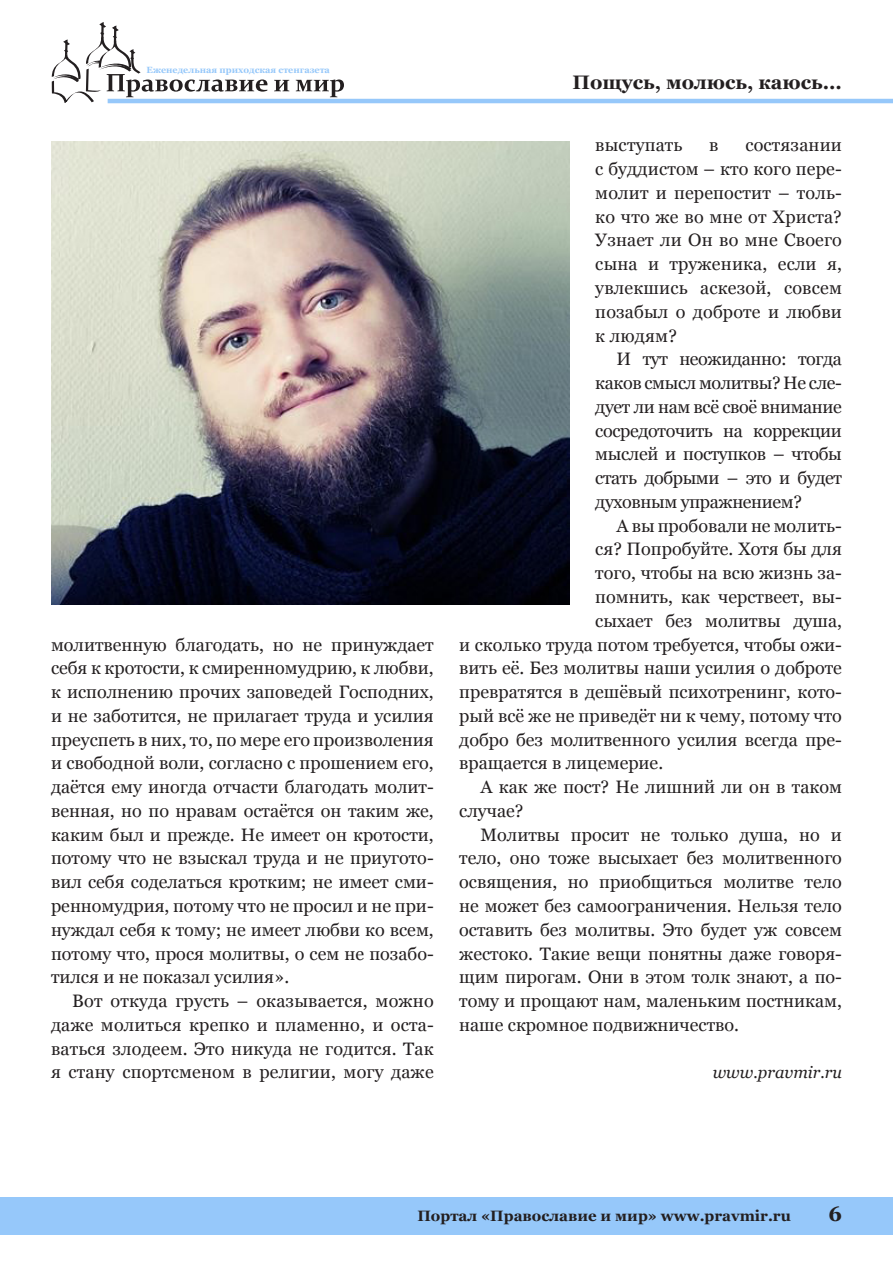
<style>
.page{position:relative;width:893px;height:1263px;background:#fff}
.page>*{position:absolute;margin:0;border:0;box-sizing:border-box;transform-origin:0 0}
.t1{font:700 21px "Georgia";color:#231f20}
.kolontitul{font:700 19.5px "Georgia";color:#231f20}
.Text{font:18px/23.7px "Georgia";color:#231f20;text-align:justify}
.Bibliography{font:italic 16.5px "Georgia";color:#231f20}
.t2{font:700 15px "Georgia";color:#231f20}
.t3{font:700 9px "Georgia";color:#96c8fa}
</style>
<div class="page">
<svg style="left:52px;top:22px;width:215px;height:81px"></svg>
<svg style="left:274px;top:80px;width:15px;height:11px"></svg>
<svg style="left:296px;top:79px;width:48px;height:18px"></svg>
<hr style="left:108px;top:99px;width:785px;height:4px;background:#96c8fa">
<div style="left:0;top:1197px;width:893px;height:37px;background:#96c8fa"></div>
<img style="left:51px;top:141px;width:519px;height:463px">
<p class="t3" style="left:147px;top:64px;width:185px">Еженедельная приходская стенгазета</p>
<p class="Text" style="left:51px;top:633px;width:384px">молитвенную благодать, но не принуждает себя к кротости, к смиренномудрию, к любви, к исполнению прочих заповедей Господних, и не заботится, не прилагает труда и усилия преуспеть в них, то, по мере его произволения и свободной воли, согласно с прошением его, даётся ему иногда отчасти благодать молит&shy;венная, но по нравам остаётся он таким же, каким был и прежде. Не имеет он кротости, потому что не взыскал труда и не приугото&shy;вил себя соделаться кротким; не имеет сми&shy;ренномудрия, потому что не просил и не при&shy;нуждал себя к тому; не имеет любви ко всем, потому что, прося молитвы, о сем не позабо&shy;тился и не показал усилия».</p>
<p class="Text" style="left:51px;top:989px;width:384px;text-indent:21px">Вот откуда грусть – оказывается, можно даже молиться крепко и пламенно, и оста&shy;ваться злодеем. Это никуда не годится. Так я стану спортсменом в религии, могу даже</p>
<p class="kolontitul" style="left:572px;top:69px;width:271px">Пощусь, молюсь, каюсь...</p>
<p class="Text" style="left:595px;top:134px;width:248px;text-indent:150px">состязании с буддистом – кто кого пере&shy;молит и перепостит – толь&shy;ко что же во мне от Христа?<br>Узнает ли Он во мне Своего сына и труженика, если я, увлекшись аскезой, совсем позабыл о доброте и любви к людям?</p>
<p class="Text" style="left:595px;top:348px;width:248px;text-indent:21px">И тут неожиданно: тогда каков смысл молитвы? Не сле&shy;дует ли нам всё своё внимание сосредоточить на коррекции мыслей и поступков – чтобы стать добрыми – это и будет духовным упражнением?</p>
<p class="Text" style="left:617px;top:514px;width:227px">А вы пробовали не молить-</p>
<p class="Text" style="left:595px;top:538px;width:248px">ся? Попробуйте. Хотя бы для</p>
<p class="Text" style="left:595px;top:561px;width:248px">того, чтобы на всю жизнь за-</p>
<p class="Text" style="left:595px;top:585px;width:248px">помнить, как черствеет, вы-</p>
<p class="Text" style="left:595px;top:609px;width:248px">сыхает без молитвы душа,</p>
<p class="Text" style="left:459px;top:633px;width:384px">и сколько труда потом требуется, чтобы ожи-</p>
<p class="Text" style="left:459px;top:657px;width:384px">вить её. Без молитвы наши усилия о доброте</p>
<p class="Text" style="left:459px;top:680px;width:384px">превратятся в дешёвый психотренинг, кото-</p>
<p class="Text" style="left:459px;top:704px;width:384px">рый всё же не приведёт ни к чему, потому что</p>
<p class="Text" style="left:459px;top:728px;width:384px">добро без молитвенного усилия всегда пре-</p>
<p class="Text" style="left:459px;top:752px;width:205px">вращается в лицемерие.</p>
<p class="Text" style="left:459px;top:775px;width:384px;text-indent:21px">А как же пост? Не лишний ли он в таком случае?</p>
<p class="Text" style="left:459px;top:823px;width:384px;text-indent:21px">Молитвы просит не только душа, но и тело, оно тоже высыхает без молитвенного освящения, но приобщиться молитве тело не может без самоограничения. Нельзя тело оставить без молитвы. Это будет уж совсем жестоко. Такие вещи понятны даже говоря&shy;щим пирогам. Они в этом толк знают, а по&shy;тому и прощают нам, маленьким постникам, наше скромное подвижничество.</p>
<p class="Bibliography" style="left:713px;top:1062px;width:131px">www.pravmir.ru</p>
<p class="Text" style="left:595px;top:134px;width:89px">выступать</p>
<p class="Text" style="left:709px;top:134px;width:11px">в</p>
<p class="t2" style="left:417px;top:1206px;width:375px">Портал «Православие и мир» www.pravmir.ru</p>
<p class="t1" style="left:828px;top:1200px;width:15px">6</p>
</div>
